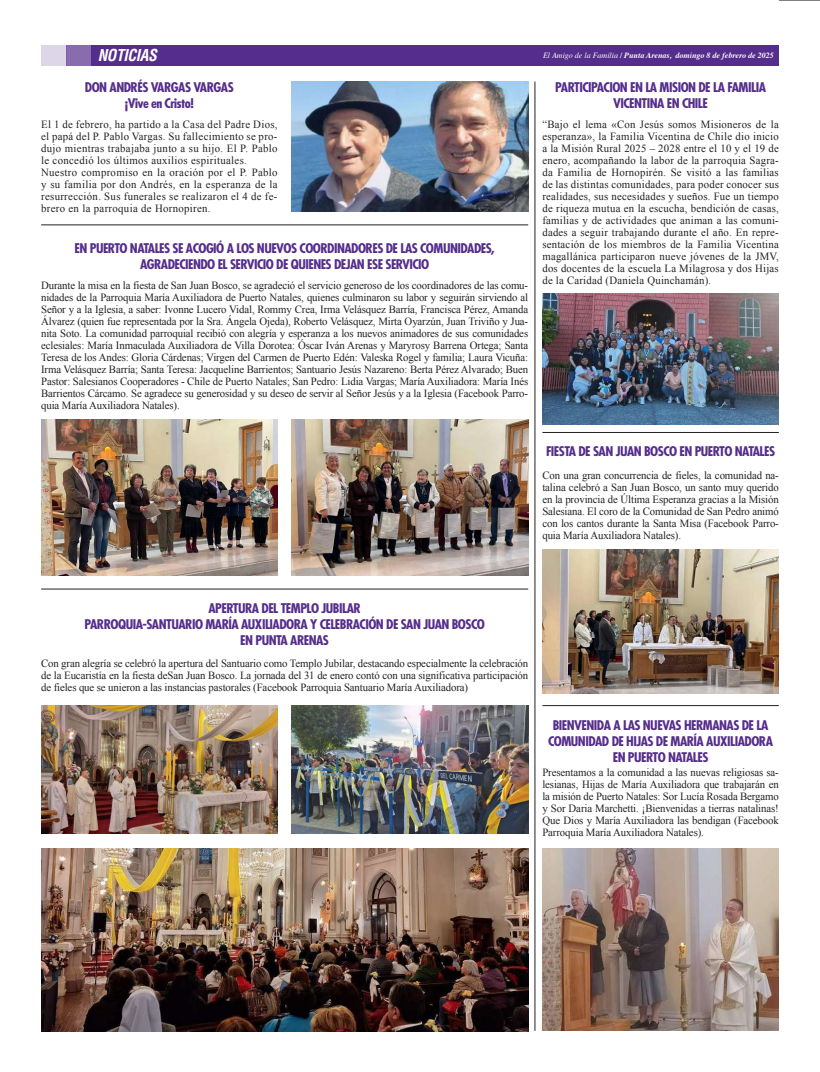
<style>
.page{position:relative;width:820px;height:1072px;background:#fff}
.page>*{position:absolute;margin:0;border:0;box-sizing:border-box;transform-origin:0 0}
.t1{font:italic 700 condensed 16px "Helvetica LT Std";letter-spacing:-.02em;color:#fff}
.t2{font:700 condensed 13px/16px "Futura Std";letter-spacing:-.04em;color:#552d8c;text-align:center;scale:1.07 1}
.t3{font:700 condensed 13px/16px "Futura Std";letter-spacing:-.04em;color:#552d8c;text-align:center;scale:1.07 1}
.t4{font:11px/12px "Times New Roman";letter-spacing:.03em;color:#231f20;text-align:justify}
.t5{font:italic 700 8px "Times";color:#fff}
.s1{font-weight:400}
</style>
<div class="page">
<div style="left:66px;top:46px;width:712px;height:20px;background:#886cae"></div>
<div style="left:41px;top:46px;width:25px;height:20px;background:#ddd5e8"></div>
<div style="left:91px;top:46px;width:687px;height:20px;background:#552d8c"></div>
<hr style="left:778px;top:0;width:41px;height:1px;background:#000">
<hr style="left:41px;top:225px;width:487px;height:1px;background:#231f20">
<hr style="left:41px;top:589px;width:487px;height:1px;background:#231f20">
<hr style="left:542px;top:432px;width:236px;height:1px;background:#231f20">
<hr style="left:542px;top:705px;width:236px;height:1px;background:#231f20">
<img style="left:291px;top:82px;width:237px;height:130px">
<img style="left:542px;top:294px;width:236px;height:130px">
<img style="left:542px;top:550px;width:236px;height:143px">
<img style="left:41px;top:420px;width:236px;height:156px">
<img style="left:291px;top:420px;width:237px;height:156px">
<img style="left:291px;top:706px;width:237px;height:127px">
<img style="left:41px;top:849px;width:487px;height:182px">
<img style="left:41px;top:706px;width:236px;height:127px">
<img style="left:542px;top:849px;width:236px;height:181px">
<hr style="left:534px;top:82px;width:1px;height:948px;background:#231f20">
<h1 class="t1" style="left:98px;top:45px;width:61px">NOTICIAS</h1>
<p class="t5" style="left:543px;top:48px;width:232px"><span class="s1">El Amigo de la Familia</span> / Punta Arenas, domingo 8 de febrero de 2025</p>
<p class="t3" style="left:85px;top:80px;width:140px">DON ANDRÉS VARGAS VARGAS ¡Vive en Cristo!</p>
<p class="t4" style="left:41px;top:118px;width:238px;text-align:left">El 1 de febrero, ha partido a la Casa del Padre Dios, el papá del P. Pablo Vargas. Su fallecimiento se pro&shy;dujo mientras trabajaba junto a su hijo. El P. Pablo le concedió los últimos auxilios espirituales.<br>Nuestro compromiso en la oración por el P. Pablo y su familia por don Andrés, en la esperanza de la resurrección. Sus funerales se realizaron el 4 de fe&shy;brero en la parroquia de Hornopiren.</p>
<p class="t2" style="left:75px;top:240px;width:394px">EN PUERTO NATALES SE ACOGIÓ A LOS NUEVOS COORDINADORES DE LAS COMUNIDADES,<br>AGRADECIENDO EL SERVICIO DE QUIENES DEJAN ESE SERVICIO</p>
<p class="t4" style="left:41px;top:279px;width:488px">Durante la misa en la fiesta de San Juan Bosco, se agradeció el servicio generoso de los coordinadores de las comu&shy;nidades de la Parroquia María Auxiliadora de Puerto Natales, quienes culminaron su labor y seguirán sirviendo al Señor y a la Iglesia, a saber: Ivonne Lucero Vidal, Rommy Crea, Irma Velásquez Barría, Francisca Pérez, Amanda Álvarez (quien fue representada por la Sra. Ángela Ojeda), Roberto Velásquez, Mirta Oyarzún, Juan Triviño y Jua&shy;nita Soto. La comunidad parroquial recibió con alegría y esperanza a los nuevos animadores de sus comunidades eclesiales: María Inmaculada Auxiliadora de Villa Dorotea: Óscar Iván Arenas y Maryrosy Barrena Ortega; Santa Teresa de los Andes: Gloria Cárdenas; Virgen del Carmen de Puerto Edén: Valeska Rogel y familia; Laura Vicuña:<br>Irma Velásquez Barría; Santa Teresa: Jacqueline Barrientos; Santuario Jesús Nazareno: Berta Pérez Alvarado; Buen Pastor: Salesianos Cooperadores - Chile de Puerto Natales; San Pedro: Lidia Vargas; María Auxiliadora: María Inés Barrientos Cárcamo. Se agradece su generosidad y su deseo de servir al Señor Jesús y a la Iglesia (Facebook Parro&shy;quia María Auxiliadora Natales).</p>
<p class="t2" style="left:555px;top:80px;width:198px">PARTICIPACION EN LA MISION DE LA FAMILIA<br>VICENTINA EN CHILE</p>
<p class="t4" style="left:542px;top:118px;width:238px">“Bajo el lema «Con Jesús somos Misioneros de la esperanza», la Familia Vicentina de Chile dio inicio a la Misión Rural 2025 – 2028 entre el 10 y el 19 de enero, acompañando la labor de la parroquia Sagra&shy;da Familia de Hornopirén. Se visitó a las familias de las distintas comunidades, para poder conocer sus realidades, sus necesidades y sueños. Fue un tiempo de riqueza mutua en la escucha, bendición de casas, familias y de actividades que animan a las comuni&shy;dades a seguir trabajando durante el año. En repre&shy;sentación de los miembros de la Familia Vicentina magallánica participaron nueve jóvenes de la JMV, dos docentes de la escuela La Milagrosa y dos Hijas de la Caridad (Daniela Quinchamán).</p>
<p class="t2" style="left:545px;top:444px;width:216px">FIESTA DE SAN JUAN BOSCO EN PUERTO NATALES</p>
<p class="t4" style="left:542px;top:469px;width:238px">Con una gran concurrencia de fieles, la comunidad na&shy;talina celebró a San Juan Bosco, un santo muy querido en la provincia de Última Esperanza gracias a la Misión Salesiana. El coro de la Comunidad de San Pedro animó con los cantos durante la Santa Misa (Facebook Parro&shy;quia María Auxiliadora Natales).</p>
<p class="t2" style="left:84px;top:600px;width:375px">APERTURA DEL TEMPLO JUBILAR<br>PARROQUIA-SANTUARIO MARÍA AUXILIADORA Y CELEBRACIÓN DE SAN JUAN BOSCO<br>EN PUNTA ARENAS</p>
<p class="t4" style="left:41px;top:657px;width:488px">Con gran alegría se celebró la apertura del Santuario como Templo Jubilar, destacando especialmente la celebración de la Eucaristía en la fiesta deSan Juan Bosco. La jornada del 31 de enero contó con una significativa participación de fieles que se unieron a las instancias pastorales (Facebook Parroquia Santuario María Auxiliadora)</p>
<p class="t2" style="left:548px;top:717px;width:212px">BIENVENIDA A LAS NUEVAS HERMANAS DE LA<br>COMUNIDAD DE HIJAS DE MARÍA AUXILIADORA<br>EN PUERTO NATALES</p>
<p class="t4" style="left:542px;top:766px;width:238px">Presentamos a la comunidad a las nuevas religiosas sa&shy;lesianas, Hijas de María Auxiliadora que trabajarán en la misión de Puerto Natales: Sor Lucía Rosada Bergamo y Sor Daria Marchetti. ¡Bienvenidas a tierras natalinas!<br>Que Dios y María Auxiliadora las bendigan (Facebook Parroquia María Auxiliadora Natales).</p>
</div>
